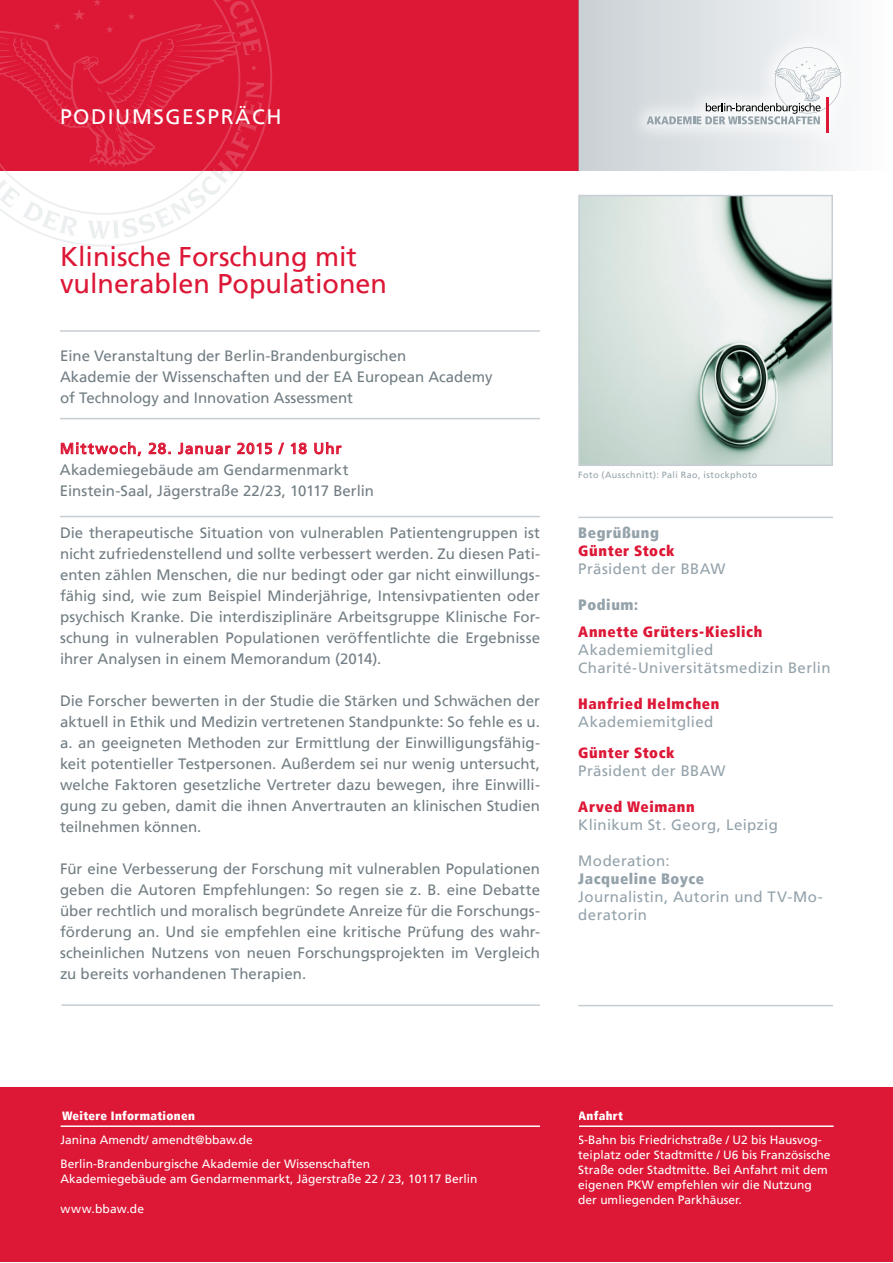
<style>
.page{position:relative;width:893px;height:1263px;background:#fff}
.page>*{position:absolute;margin:0;border:0;box-sizing:border-box;transform-origin:0 0}
.t1{font:27px "Frutiger LT";color:#dd1736}
.t2{font:21px "Frutiger LT";letter-spacing:.075em;color:#fff}
.Fliesstext{font:15px/21px "Frutiger LT";color:#717d83;text-align:justify}
.Fliesstext-2{font:15px/18px "Frutiger LT";letter-spacing:.025em;color:#94a2aa}
.Fliesstext-3{font:900 condensed 15px "Frutiger LT";letter-spacing:.04em;color:#dd1736}
.Fliesstext-4{font:900 condensed 15px "Frutiger LT";letter-spacing:.04em;color:#94a2aa}
.Fliesstext-5{font:15px "Frutiger LT";letter-spacing:.075em;color:#dd1736}
.Fliesstext-6{font:12px/15px "Frutiger LT";color:#fff}
.t3{font:900 condensed 12px "Frutiger LT";letter-spacing:.025em;color:#fff}
.Fliesstext-7{font:9px "Frutiger LT";letter-spacing:.045em;color:#94a2aa}
</style>
<div class="page">
<div style="left:0;top:0;width:578px;height:170px;background:#dd1736"></div>
<svg style="left:264px;top:28px;width:8px;height:102px"></svg>
<svg style="left:0;top:0;width:264px;height:239px"></svg>
<div style="left:578px;top:0;width:315px;height:170px;background:linear-gradient(to right,#c9d0d4,#fdfdfe)"></div>
<div style="left:628px;top:28px;width:233px;height:124px;background:#fff;opacity:.75"></div>
<hr style="left:826px;top:97px;width:2px;height:36px;background:#dd1736">
<svg style="left:647px;top:47px;width:194px;height:77px"></svg>
<hr style="left:60px;top:330px;width:480px;height:2px;background:#c6ced4">
<hr style="left:60px;top:418px;width:480px;height:1px;background:#c6ced4">
<div style="left:1px;top:1087px;width:892px;height:174px;background:#dd1736"></div>
<hr style="left:61px;top:1125px;width:773px;height:2px;background:#fff">
<hr style="left:60px;top:516px;width:480px;height:1px;background:#c6ced4">
<svg style="left:61px;top:442px;width:80px;height:14px"></svg>
<svg style="left:149px;top:442px;width:22px;height:12px"></svg>
<svg style="left:178px;top:443px;width:53px;height:11px"></svg>
<svg style="left:237px;top:442px;width:35px;height:12px"></svg>
<svg style="left:278px;top:443px;width:6px;height:11px"></svg>
<svg style="left:291px;top:442px;width:16px;height:12px"></svg>
<svg style="left:314px;top:442px;width:28px;height:12px"></svg>
<div style="left:540px;top:1101px;width:38px;height:47px;background:#dd1736"></div>
<hr style="left:61px;top:1004px;width:479px;height:2px;background:#c6ced4">
<hr style="left:578px;top:1005px;width:255px;height:1px;background:#c6ced4">
<hr style="left:578px;top:517px;width:255px;height:1px;background:#c6ced4">
<img style="left:581px;top:198px;width:249px;height:265px">
<div style="left:578px;top:195px;width:255px;height:271px;border:2px solid #c6ced4"></div>
<p class="t2" style="left:60px;top:104px;width:223px">PODIUMSGESPRÄCH</p>
<p class="t1" style="left:60px;top:240px;width:299px">Klinische Forschung mit</p>
<p class="t1" style="left:60px;top:267px;width:329px">vulnerablen Populationen</p>
<p class="Fliesstext" style="left:60px;top:345px;width:348px">Eine Veranstaltung der Berlin-Brandenburgischen</p>
<p class="Fliesstext" style="left:60px;top:366px;width:434px">Akademie der Wissenschaften und der EA European Academy</p>
<p class="Fliesstext" style="left:60px;top:387px;width:295px">of Technology and Innovation Assessment</p>
<p class="Fliesstext-5" style="left:60px;top:440px;width:283px">Mittwoch, 28. Januar 2015 / 18 Uhr</p>
<p class="Fliesstext" style="left:60px;top:459px;width:290px">Akademiegebäude am Gendarmenmarkt</p>
<p class="Fliesstext" style="left:60px;top:480px;width:315px">Einstein-Saal, Jägerstraße 22/23, 10117 Berlin</p>
<p class="Fliesstext" style="left:60px;top:522px;width:482px">Die therapeutische Situation von vulnerablen Patientengruppen ist nicht zufriedenstellend und sollte verbessert werden. Zu diesen Pati&shy;enten zählen Menschen, die nur bedingt oder gar nicht einwillungs&shy;fähig sind, wie zum Beispiel Minderjährige, Intensivpatienten oder psychisch Kranke. Die interdisziplinäre Arbeitsgruppe Klinische For&shy;schung in vulnerablen Populationen veröffentlichte die Ergebnisse ihrer Analysen in einem Memorandum (2014).</p>
<p class="Fliesstext" style="left:60px;top:690px;width:482px">Die Forscher bewerten in der Studie die Stärken und Schwächen der aktuell in Ethik und Medizin vertretenen Standpunkte: So fehle es u. a. an geeigneten Methoden zur Ermittlung der Einwilligungsfähig&shy;keit potentieller Testpersonen. Außerdem sei nur wenig untersucht, welche Faktoren gesetzliche Vertreter dazu bewegen, ihre Einwilli&shy;gung zu geben, damit die ihnen Anvertrauten an klinischen Studien teilnehmen können.</p>
<p class="Fliesstext" style="left:60px;top:858px;width:482px">Für eine Verbesserung der Forschung mit vulnerablen Populationen geben die Autoren Empfehlungen: So regen sie z. B. eine Debatte über rechtlich und moralisch begründete Anreize für die Forschungs&shy;förderung an. Und sie empfehlen eine kritische Prüfung des wahr&shy;scheinlichen Nutzens von neuen Forschungsprojekten im Vergleich zu bereits vorhandenen Therapien.</p>
<p class="Fliesstext-7" style="left:578px;top:469px;width:181px">Foto (Ausschnitt): Pali Rao, istockphoto</p>
<p class="Fliesstext-4" style="left:578px;top:523px;width:82px">Begrüßung</p>
<p class="Fliesstext-3" style="left:578px;top:541px;width:98px">Günter Stock</p>
<p class="Fliesstext-2" style="left:578px;top:560px;width:149px">Präsident der BBAW</p>
<p class="Fliesstext-4" style="left:578px;top:595px;width:61px">Podium:</p>
<p class="Fliesstext-3" style="left:578px;top:622px;width:186px">Annette Grüters-Kieslich</p>
<p class="Fliesstext-2" style="left:578px;top:641px;width:137px">Akademiemitglied</p>
<p class="Fliesstext-2" style="left:578px;top:659px;width:254px">Charité-Universitätsmedizin Berlin</p>
<p class="Fliesstext-3" style="left:578px;top:694px;width:143px">Hanfried Helmchen</p>
<p class="Fliesstext-2" style="left:578px;top:713px;width:137px">Akademiemitglied</p>
<p class="Fliesstext-3" style="left:578px;top:744px;width:98px">Günter Stock</p>
<p class="Fliesstext-2" style="left:578px;top:762px;width:149px">Präsident der BBAW</p>
<p class="Fliesstext-3" style="left:578px;top:798px;width:118px">Arved Weimann</p>
<p class="Fliesstext-2" style="left:578px;top:816px;width:201px">Klinikum St. Georg, Leipzig</p>
<p class="Fliesstext-2" style="left:578px;top:852px;width:93px">Moderation:</p>
<p class="Fliesstext-4" style="left:578px;top:870px;width:127px">Jacqueline Boyce</p>
<p class="Fliesstext-2" style="left:578px;top:888px;width:246px">Journalistin, Autorin und TV-Mo&shy;deratorin</p>
<p class="t3" style="left:62px;top:1109px;width:134px">Weitere Informationen</p>
<p class="Fliesstext-6" style="left:61px;top:1133px;width:194px">Janina Amendt/ amendt@bbaw.de</p>
<p class="Fliesstext-6" style="left:61px;top:1157px;width:311px">Berlin-Brandenburgische Akademie der Wissenschaften</p>
<p class="Fliesstext-6" style="left:61px;top:1172px;width:418px">Akademiegebäude am Gendarmenmarkt, Jägerstraße 22 / 23, 10117 Berlin</p>
<p class="Fliesstext-6" style="left:61px;top:1202px;width:85px">www.bbaw.de</p>
<p class="t3" style="left:578px;top:1108px;width:46px">Anfahrt</p>
<p class="Fliesstext-6" style="left:578px;top:1132px;width:254px">S-Bahn bis Friedrichstraße / U2 bis Hausvog&shy;teiplatz oder Stadtmitte / U6 bis Französische</p>
<p class="Fliesstext-6" style="left:578px;top:1162px;width:251px">Straße oder Stadtmitte. Bei Anfahrt mit dem</p>
<p class="Fliesstext-6" style="left:578px;top:1177px;width:235px">eigenen PKW empfehlen wir die Nutzung der umliegenden Parkhäuser.</p>
</div>
